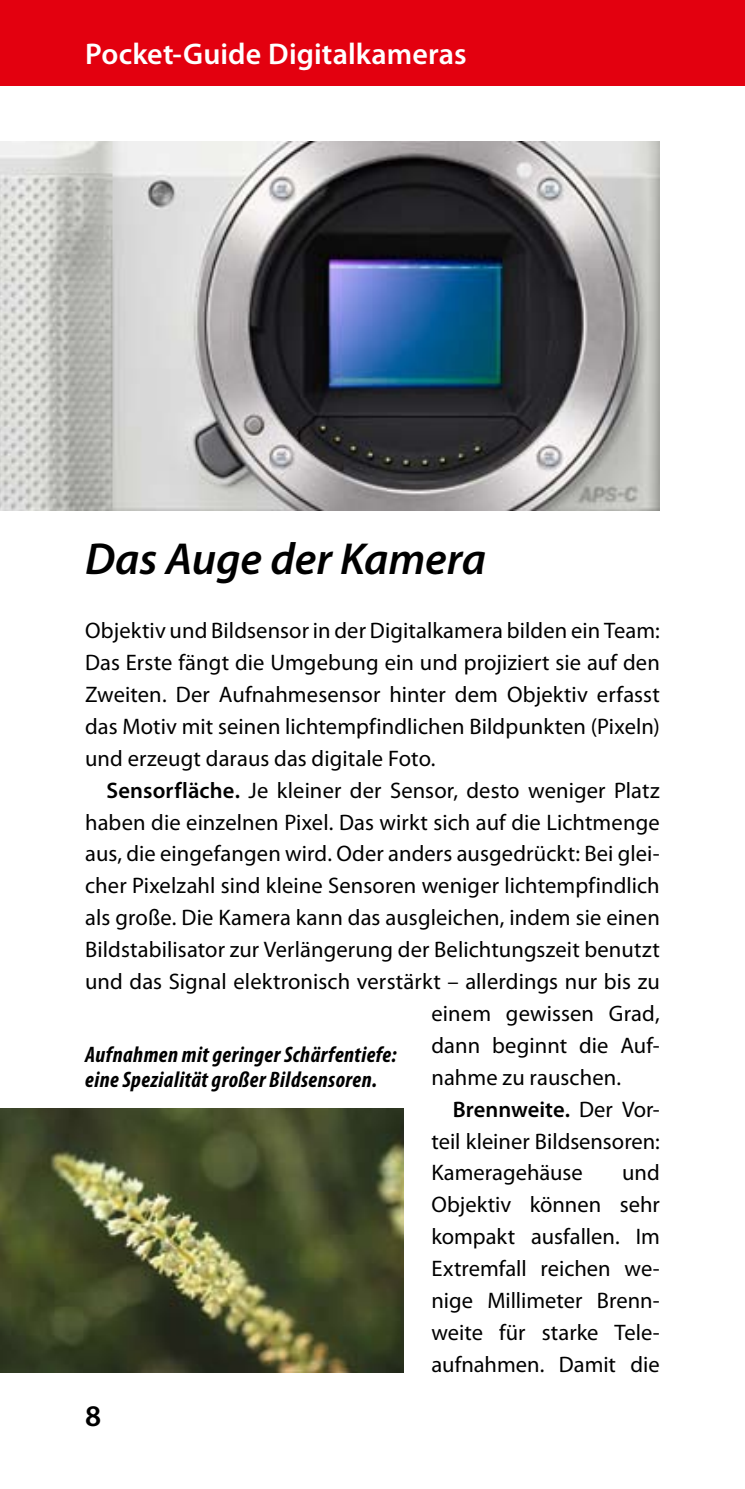
<style>
.page{position:relative;width:745px;height:1489px;background:#fff}
.page>*{position:absolute;margin:0;border:0;box-sizing:border-box;transform-origin:0 0}
.t1{font:italic 600 45px "Myriad Pro";letter-spacing:-.005em;color:#000}
.t2{font:600 30px "Myriad Pro";letter-spacing:.005em;color:#fff}
.t3{font:600 30px "Myriad Pro";color:#000}
.t4{font:22.5px/32px "Myriad Pro";letter-spacing:.005em;color:#000;text-align:justify}
.t5{font:italic 700 condensed 22.5px/25px "Myriad Pro";letter-spacing:.02em;color:#000}
.t6{font:600 22.5px "Myriad Pro";color:#000}
.s1{font-weight:600}
.s2{font-weight:400}
</style>
<div class="page">
<div style="left:0;top:0;width:744px;height:85px;background:#e3000f"></div>
<img style="left:0;top:142px;width:659px;height:368px">
<img style="left:0;top:1108px;width:403px;height:263px">
<h2 class="t2" style="left:85px;top:37px;width:383px">Pocket-Guide Digitalkameras</h2>
<h1 class="t1" style="left:85px;top:534px;width:402px">Das Auge der Kamera</h1>
<p class="t4" style="left:85px;top:614px;width:576px">Objektiv und Bildsensor in der Digitalkamera bilden ein Team:<br>Das Erste fängt die Umgebung ein und projiziert sie auf den Zweiten. Der Aufnahmesensor hinter dem Objektiv erfasst das Motiv mit seinen lichtempfindlichen Bildpunkten (Pixeln) und erzeugt daraus das digitale Foto.</p>
<p class="t4" style="left:106px;top:773px;width:554px"><span class="s1">Sensorfläche.</span> Je kleiner der Sensor, desto weniger Platz</p>
<p class="t4" style="left:85px;top:805px;width:575px">haben die einzelnen Pixel. Das wirkt sich auf die Lichtmenge</p>
<p class="t4" style="left:85px;top:837px;width:576px">aus, die eingefangen wird. Oder anders ausgedrückt: Bei glei-</p>
<p class="t4" style="left:85px;top:869px;width:575px">cher Pixelzahl sind kleine Sensoren weniger lichtempfindlich</p>
<p class="t4" style="left:85px;top:901px;width:576px">als große. Die Kamera kann das ausgleichen, indem sie einen</p>
<p class="t4" style="left:85px;top:933px;width:575px">Bildstabilisator zur Verlängerung der Belichtungszeit benutzt</p>
<p class="t4" style="left:85px;top:965px;width:576px">und das Signal elektronisch verstärkt – allerdings nur bis zu</p>
<p class="t4" style="left:431px;top:996px;width:230px">einem gewissen Grad,</p>
<p class="t4" style="left:431px;top:1028px;width:230px">dann beginnt die Auf-</p>
<p class="t4" style="left:431px;top:1060px;width:191px">nahme zu rauschen.</p>
<p class="t6" style="left:452px;top:1096px;width:208px">Brennweite. <span class="s2">Der Vor-</span></p>
<p class="t4" style="left:431px;top:1124px;width:230px">teil kleiner Bildsensoren:</p>
<p class="t4" style="left:431px;top:1156px;width:153px">Kameragehäuse</p>
<p class="t5" style="left:85px;top:1042px;width:312px">Aufnahmen mit geringer Schärfentiefe: eine Spezialität großer Bildsensoren.</p>
<p class="t4" style="left:431px;top:1156px;width:230px;text-indent:191px">und Objektiv können sehr kompakt ausfallen. Im Extremfall reichen we&shy;nige Millimeter Brenn&shy;weite für starke Tele&shy;aufnahmen. Damit die</p>
<h2 class="t3" style="left:85px;top:1399px;width:18px">8</h2>
</div>
